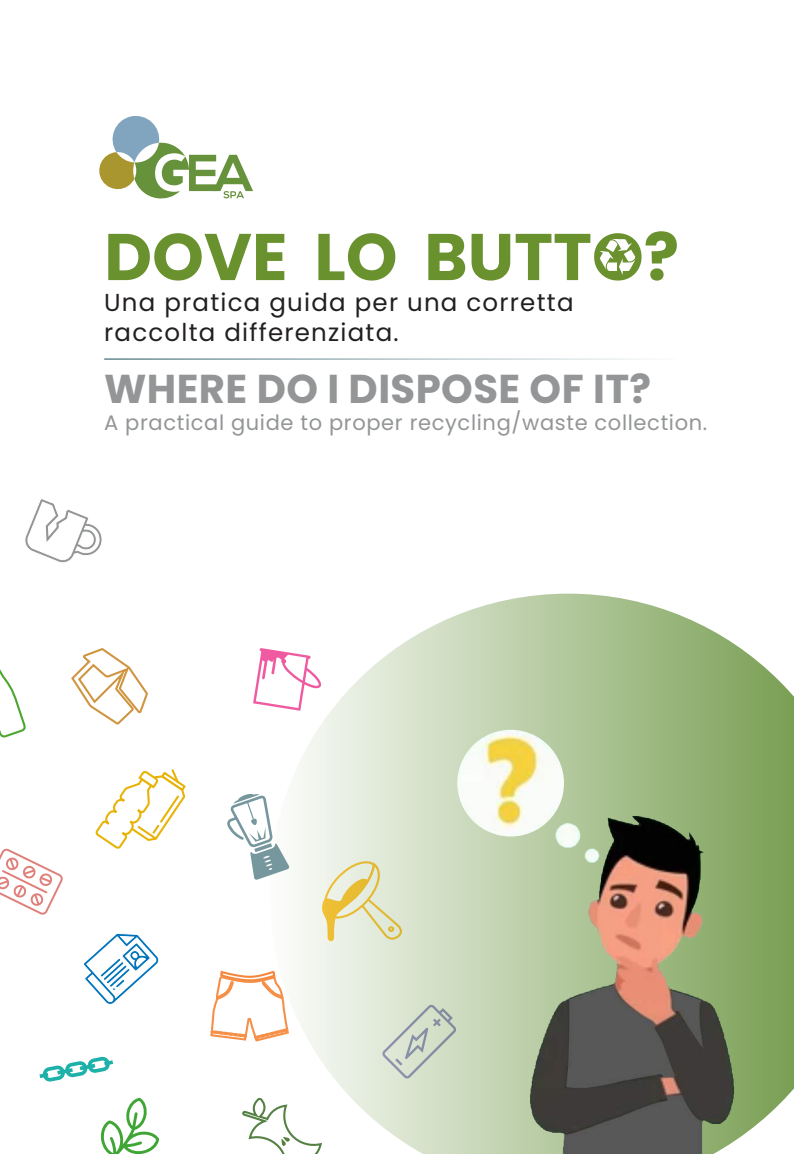
<style>
.page{position:relative;width:794px;height:1154px;background:#fff}
.page>*{position:absolute;margin:0;border:0;box-sizing:border-box;transform-origin:0 0}
.t1{font:700 65.8px "Poppins";color:#69912d}
.t2{font:700 40.25px "Poppins";letter-spacing:.01em;color:#939597}
.t3{font:24.5px/29.4px "Poppins";letter-spacing:.05em;color:#221f1f}
.t4{font:21px "Poppins";letter-spacing:.03em;color:#939597}
</style>
<div class="page">
<svg style="left:296px;top:593px;width:498px;height:560px"></svg>
<svg style="left:99px;top:116px;width:154px;height:83px"></svg>
<hr style="left:104px;top:358px;width:571px;height:2px;background:#77979e">
<svg style="left:25px;top:499px;width:77px;height:64px"></svg>
<svg style="left:0;top:669px;width:26px;height:69px"></svg>
<svg style="left:210px;top:970px;width:79px;height:72px"></svg>
<svg style="left:0;top:848px;width:63px;height:67px"></svg>
<svg style="left:39px;top:1056px;width:74px;height:25px"></svg>
<svg style="left:95px;top:769px;width:91px;height:80px"></svg>
<svg style="left:84px;top:933px;width:75px;height:72px"></svg>
<svg style="left:242px;top:1098px;width:81px;height:55px"></svg>
<svg style="left:71px;top:648px;width:77px;height:77px"></svg>
<svg style="left:382px;top:1004px;width:53px;height:74px;background:#ced8ca"></svg>
<svg style="left:227px;top:794px;width:63px;height:86px"></svg>
<svg style="left:100px;top:1097px;width:59px;height:56px"></svg>
<svg style="left:319px;top:855px;width:85px;height:87px;background:#e5e3bd"></svg>
<svg style="left:253px;top:648px;width:70px;height:62px"></svg>
<img style="left:435px;top:764px;width:356px;height:389px">
<img style="left:457px;top:729px;width:107px;height:107px;border-radius:53px">
<svg style="left:595px;top:234px;width:44px;height:44px"></svg>
<svg style="left:599px;top:239px;width:37px;height:36px"></svg>
<h1 class="t1" style="left:104px;top:227px;width:576px">DOVE LO BUTTO?</h1>
<p class="t3" style="left:104px;top:288px;width:471px">Una pratica guida per una corretta raccolta differenziata.</p>
<h2 class="t2" style="left:104px;top:370px;width:548px">WHERE DO I DISPOSE OF IT?</h2>
<p class="t4" style="left:104px;top:410px;width:604px">A practical guide to proper recycling/waste collection.</p>
</div>
